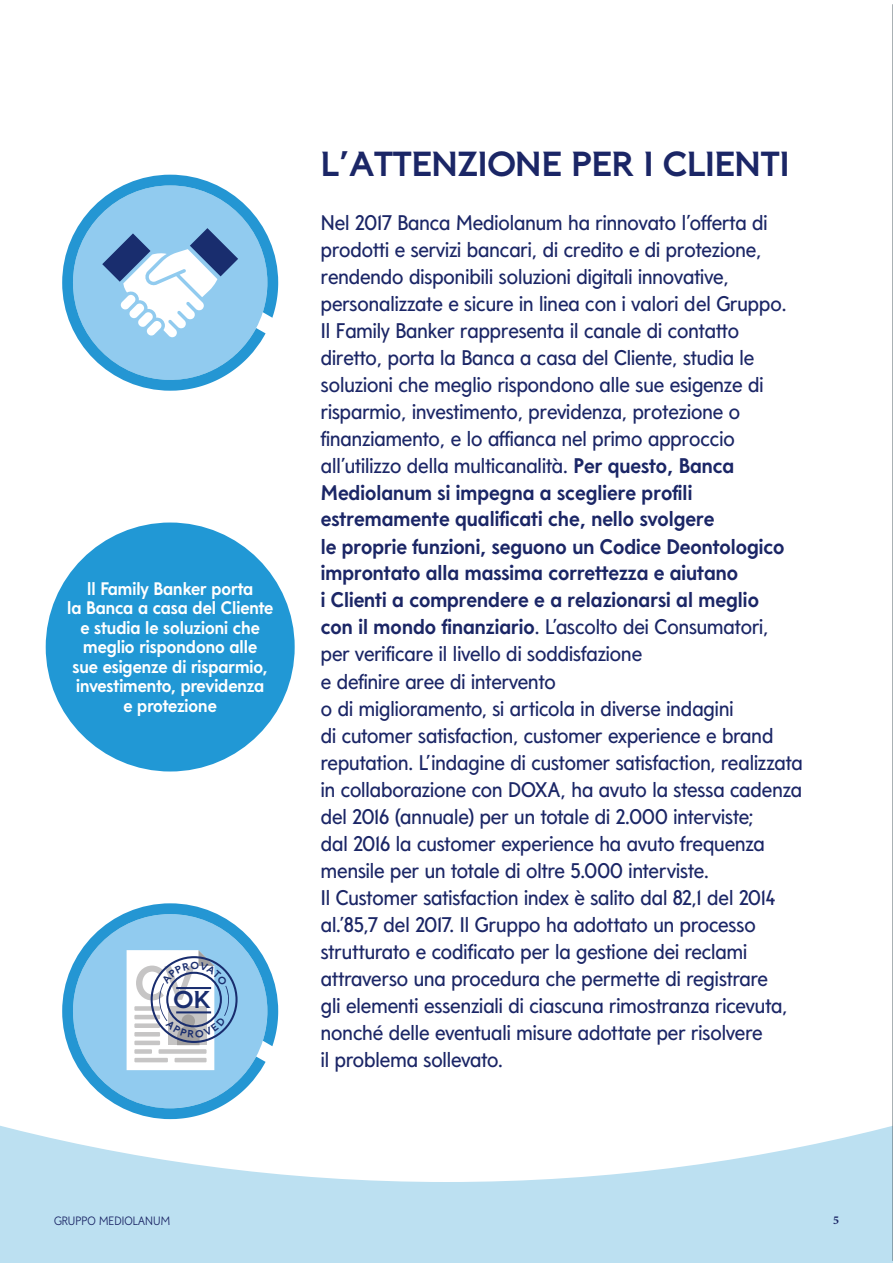
<style>
.page{position:relative;width:893px;height:1263px;background:#fff}
.page>*{position:absolute;margin:0;border:0;box-sizing:border-box;transform-origin:0 0}
.t1{font:34.5px "Mediolanum Semi serif Headline Bold";color:#1b2666}
.t2{font:24.15px "Mediolanum Semi serif Headline Bold";color:#192d6e}
.t3{font:21px/27px "Mediolanum Sans";color:#1b2666}
.t4{font:700 18px/19.5px "Mediolanum Sans";color:#fff;text-align:center}
.t5{font:300 12px "Mediolanum Sans";letter-spacing:.01em;color:#1b2666}
.t6{font:700 12px "Minion Pro";color:#1b2666}
.s1{font-weight:700}
</style>
<div class="page">
<svg style="left:0;top:1125px;width:893px;height:138px;fill:#bce0f1"></svg>
<div style="left:46px;top:522px;width:249px;height:249px;background:#2198d5;border-radius:50%"></div>
<svg style="left:62px;top:175px;width:216px;height:216px;fill:#91cbef"></svg>
<svg style="left:102px;top:228px;width:136px;height:109px"></svg>
<svg style="left:62px;top:903px;width:216px;height:216px;fill:#91cbef"></svg>
<hr style="left:892px;top:4px;width:1px;height:1257px;background:#57656c">
<svg style="left:127px;top:950px;width:102px;height:120px"></svg>
<p class="t4" style="left:67px;top:579px;width:208px">ll Family Banker porta<br>la Banca a casa del Cliente e studia le soluzioni che meglio rispondono alle<br>sue esigenze di risparmio, investimento, previdenza<br>e protezione</p>
<p class="t2" style="left:174px;top:986px;width:39px">OK</p>
<h1 class="t1" style="left:321px;top:143px;width:470px">L’ATTENZIONE PER I CLIENTI</h1>
<p class="t3" style="left:321px;top:209px;width:483px">Nel 2017 Banca Mediolanum ha rinnovato l’offerta di prodotti e servizi bancari, di credito e di protezione, rendendo disponibili soluzioni digitali innovative, personalizzate e sicure in linea con i valori del Gruppo.<br>Il Family Banker rappresenta il canale di contatto diretto, porta la Banca a casa del Cliente, studia le soluzioni che meglio rispondono alle sue esigenze di risparmio, investimento, previdenza, protezione o finanziamento, e lo affianca nel primo approccio all’utilizzo della multicanalità. <span class="s1">Per questo, Banca Mediolanum si impegna a scegliere profili estremamente qualificati che, nello svolgere<br>le proprie funzioni, seguono un Codice Deontologico improntato alla massima correttezza e aiutano<br>i Clienti a comprendere e a relazionarsi al meglio<br>con il mondo finanziario</span>. L’ascolto dei Consumatori,<br>per verificare il livello di soddisfazione<br>e definire aree di intervento<br>o di miglioramento, si articola in diverse indagini<br>di cutomer satisfaction, customer experience e brand reputation. L’indagine di customer satisfaction, realizzata in collaborazione con DOXA, ha avuto la stessa cadenza del 2016 (annuale) per un totale di 2.000 interviste;<br>dal 2016 la customer experience ha avuto frequenza mensile per un totale di oltre 5.000 interviste.<br>Il Customer satisfaction index è salito dal 82,1 del 2014 al.’85,7 del 2017. Il Gruppo ha adottato un processo strutturato e codificato per la gestione dei reclami attraverso una procedura che permette di registrare<br>gli elementi essenziali di ciascuna rimostranza ricevuta, nonché delle eventuali misure adottate per risolvere<br>il problema sollevato.</p>
<p class="t5" style="left:54px;top:1214px;width:118px">GRUPPO MEDIOLANUM</p>
<p class="t6" style="left:833px;top:1212px;width:7px">5</p>
</div>
